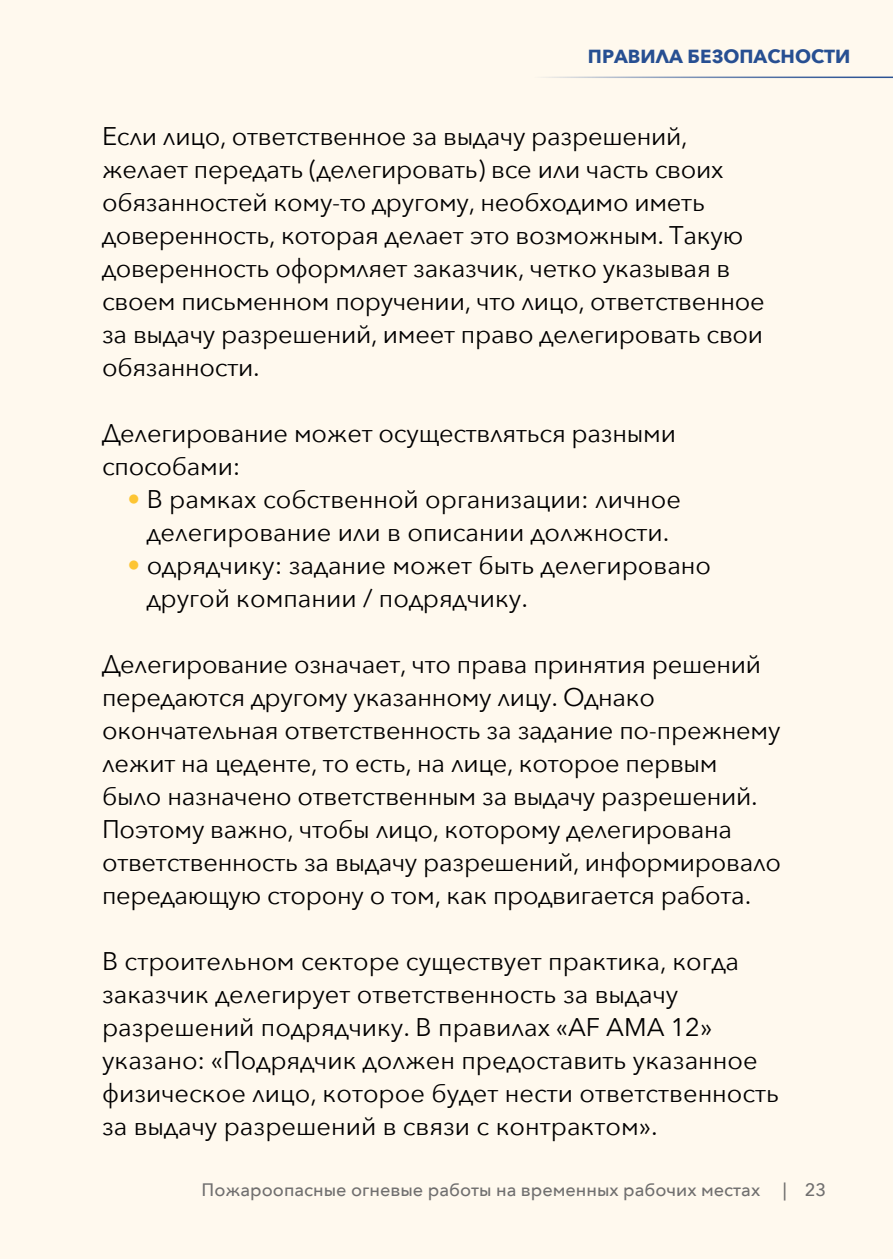
<style>
.page{position:relative;width:893px;height:1259px;background:#fff9ee}
.page>*{position:absolute;margin:0;border:0;box-sizing:border-box;transform-origin:0 0}
.t1{font:25.5px/33px "Avenir Next";letter-spacing:-.01em;color:#000}
.t2{font:700 18.9px "Avenir Next";color:#274f92}
.t3{font:500 18px "Avenir Next";color:#706f6f}
.s1{color:#fdc533}
</style>
<div class="page">
<hr style="left:531px;top:77px;width:362px;height:1px;background:#274f92">
<p class="t2" style="left:588px;top:40px;width:264px">ПРАВИЛА БЕЗОПАСНОСТИ</p>
<p class="t1" style="left:102px;top:118px;width:664px">Если лицо, ответственное за выдачу разрешений, желает передать (делегировать) все или часть своих обязанностей кому-то другому, необходимо иметь доверенность, которая делает это возможным. Такую доверенность оформляет заказчик, четко указывая в своем письменном поручении, что лицо, ответственное за выдачу разрешений, имеет право делегировать свои обязанности.</p>
<p class="t1" style="left:102px;top:415px;width:575px">Делегирование может осуществляться разными способами:</p>
<p class="t1" style="left:128px;top:481px;width:555px;text-align:center"><span class="s1">•</span> В рамках собственной организации: личное делегирование или в описании должности.</p>
<p class="t1" style="left:147px;top:547px;width:566px;text-indent:-19px"><span class="s1">•</span> одрядчику: задание может быть делегировано другой компании / подрядчику.</p>
<p class="t1" style="left:102px;top:646px;width:680px">Делегирование означает, что права принятия решений передаются другому указанному лицу. Однако окончательная ответственность за задание по-прежнему лежит на цеденте, то есть, на лице, которое первым было назначено ответственным за выдачу разрешений.<br>Поэтому важно, чтобы лицо, которому делегирована ответственность за выдачу разрешений, информировало передающую сторону о том, как продвигается работа.</p>
<p class="t1" style="left:102px;top:943px;width:679px">В строительном секторе существует практика, когда заказчик делегирует ответственность за выдачу разрешений подрядчику. В правилах «AF AMA 12» указано: «Подрядчик должен предоставить указанное физическое лицо, которое будет нести ответственность за выдачу разрешений в связи с контрактом».</p>
<p class="t3" style="left:202px;top:1174px;width:560px">Пожароопасные огневые работы на временных рабочих местах</p>
<p class="t3" style="left:783px;top:1174px;width:45px">| 23</p>
</div>
